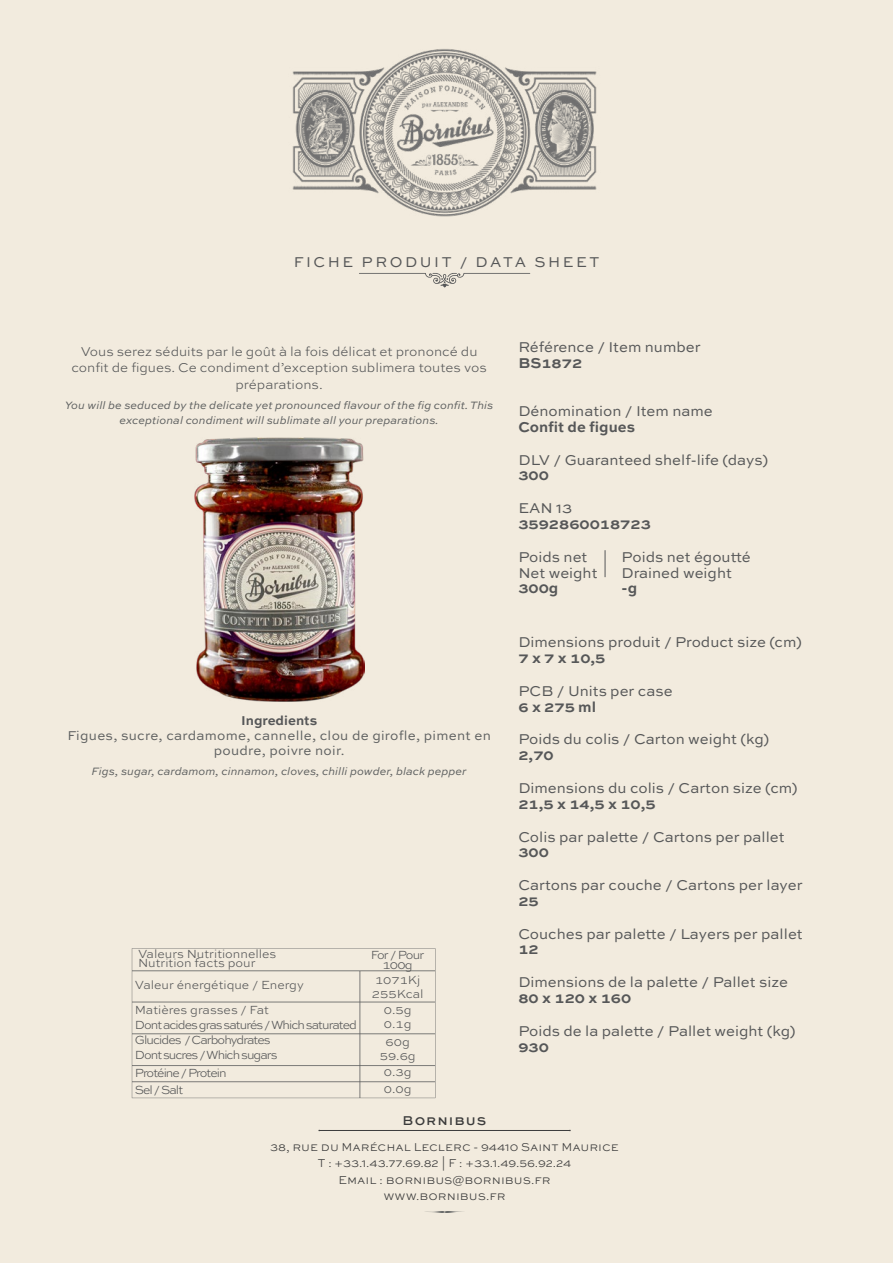
<style>
.page{position:relative;width:893px;height:1263px;background:#f2ebde}
.page>*{position:absolute;margin:0;border:0;box-sizing:border-box;transform-origin:0 0}
.t1{font:15px/15.8px "Sweet Sans Pro";color:#565758}
.t2{font:700 15px "Sweet Sans Pro";color:#565758}
.t3{font:15px "Sweet Sans Pro";letter-spacing:.17em;color:#565758}
.t4{font:300 13.5px/16.5px "Sweet Sans Pro";color:#565758;text-align:center}
.t5{font:13.5px/15px "Sweet Sans Pro";letter-spacing:.02em;color:#5f6161;text-align:center}
.t6{font:700 13.5px "Sweet Sans Pro";color:#565758}
.t7{font:500 13.5px "Sweet Sans Pro";letter-spacing:.075em;color:#3c3c3c}
.t8{font:300 12.45px/13.8px "Sweet Sans Pro";letter-spacing:-.015em;color:#565758}
.t9{font:300 12.45px/15.1px "Sweet Sans Pro";letter-spacing:-.08em;color:#565758}
.t10{font:300 12px/16.5px "Sweet Sans Pro";color:#3c3c3c;text-align:center}
.t11{font:italic 11.25px/15px "Sweet Sans Pro";color:#5f6161;text-align:center}
</style>
<div class="page">
<svg style="left:359px;top:273px;width:171px;height:14px"></svg>
<hr style="left:319px;top:1130px;width:251px;height:1px;background:#3c3c3c">
<img style="left:292px;top:49px;width:305px;height:168px">
<svg style="left:605px;top:550px;width:1px;height:27px"></svg>
<svg style="left:132px;top:948px;width:303px;height:150px"></svg>
<img style="left:194px;top:437px;width:170px;height:264px">
<p class="t3" style="left:294px;top:251px;width:307px">FICHE PRODUIT / DATA SHEET</p>
<p class="t4" style="left:71px;top:342px;width:417px">Vous serez séduits par le goût à la fois délicat et prononcé du confit de figues. Ce condiment d’exception sublimera toutes vos préparations.</p>
<p class="t11" style="left:65px;top:397px;width:430px">You will be seduced by the delicate yet pronounced flavour of the fig confit. This exceptional condiment will sublimate all your preparations.</p>
<p class="t6" style="left:241px;top:710px;width:78px">Ingredients</p>
<p class="t5" style="left:67px;top:727px;width:425px">Figues, sucre, cardamome, cannelle, clou de girofle, piment en poudre, poivre noir.</p>
<p class="t11" style="left:92px;top:764px;width:377px">Figs, sugar, cardamom, cinnamon, cloves, chilli powder, black pepper</p>
<p class="t8" style="left:138px;top:948px;width:140px;line-height:9.6px">Valeurs Nutritionnelles<br>Nutrition facts pour</p>
<p class="t8" style="left:135px;top:972px;width:170px;line-height:24.9px">Valeur énergétique / Energy<br>Matières grasses / Fat</p>
<p class="t9" style="left:135px;top:1017px;width:224px">Dont acides gras saturés / Which saturated<br>Glucides / Carbohydrates<br>Dont sucres / Which sugars</p>
<p class="t8" style="left:135px;top:1064px;width:93px;line-height:16.5px">Protéine / Protein<br>Sel / Salt</p>
<p class="t8" style="left:371px;top:949px;width:55px;line-height:9.6px;text-align:center">For / Pour<br>100g</p>
<p class="t8" style="left:372px;top:972px;width:53px">1071Kj<br>255Kcal</p>
<p class="t8" style="left:384px;top:1003px;width:29px">0.5g<br>0.1g</p>
<p class="t8" style="left:380px;top:1034px;width:37px;text-align:center">60g<br>59.6g</p>
<p class="t8" style="left:384px;top:1063px;width:29px;line-height:16.5px">0.3g<br>0.0g</p>
<p class="t1" style="left:518px;top:338px;width:184px">Référence / Item number</p>
<p class="t2" style="left:518px;top:351px;width:65px">BS1872</p>
<p class="t1" style="left:518px;top:403px;width:196px">Dénomination / Item name</p>
<p class="t2" style="left:518px;top:415px;width:118px">Confit de figues</p>
<p class="t1" style="left:518px;top:451px;width:251px">DLV / Guaranteed shelf-life (days)</p>
<p class="t2" style="left:518px;top:464px;width:32px">300</p>
<p class="t1" style="left:518px;top:500px;width:55px">EAN 13</p>
<p class="t2" style="left:518px;top:512px;width:134px">3592860018723</p>
<p class="t1" style="left:518px;top:548px;width:81px">Poids net<br>Net weight</p>
<p class="t2" style="left:518px;top:577px;width:42px">300g</p>
<p class="t1" style="left:622px;top:548px;width:131px">Poids net égoutté<br>Drained weight</p>
<p class="t2" style="left:622px;top:577px;width:17px">-g</p>
<p class="t1" style="left:518px;top:634px;width:285px">Dimensions produit / Product size (cm)</p>
<p class="t2" style="left:518px;top:647px;width:89px">7 x 7 x 10,5</p>
<p class="t1" style="left:518px;top:682px;width:156px">PCB / Units per case</p>
<p class="t2" style="left:518px;top:695px;width:79px">6 x 275 ml</p>
<p class="t1" style="left:518px;top:731px;width:252px">Poids du colis / Carton weight (kg)</p>
<p class="t2" style="left:518px;top:744px;width:37px">2,70</p>
<p class="t1" style="left:518px;top:779px;width:281px">Dimensions du colis / Carton size (cm)</p>
<p class="t2" style="left:518px;top:792px;width:139px">21,5 x 14,5 x 10,5</p>
<p class="t1" style="left:518px;top:828px;width:268px">Colis par palette / Cartons per pallet</p>
<p class="t2" style="left:518px;top:841px;width:32px">300</p>
<p class="t1" style="left:518px;top:877px;width:286px">Cartons par couche / Cartons per layer</p>
<p class="t2" style="left:518px;top:889px;width:22px">25</p>
<p class="t1" style="left:518px;top:925px;width:286px">Couches par palette / Layers per pallet</p>
<p class="t2" style="left:518px;top:938px;width:22px">12</p>
<p class="t1" style="left:518px;top:974px;width:271px">Dimensions de la palette / Pallet size</p>
<p class="t2" style="left:518px;top:986px;width:114px">80 x 120 x 160</p>
<p class="t1" style="left:518px;top:1022px;width:279px">Poids de la palette / Pallet weight (kg)</p>
<p class="t2" style="left:518px;top:1035px;width:32px">930</p>
<p class="t7" style="left:403px;top:1111px;width:85px">Bornibus</p>
<p class="t10" style="left:270px;top:1138px;width:350px">38, rue du Maréchal Leclerc - 94410 Saint Maurice T : +33.1.43.77.69.82 | F : +33.1.49.56.92.24<br>Email : bornibus@bornibus.fr<br>www.bornibus.fr</p>
</div>
